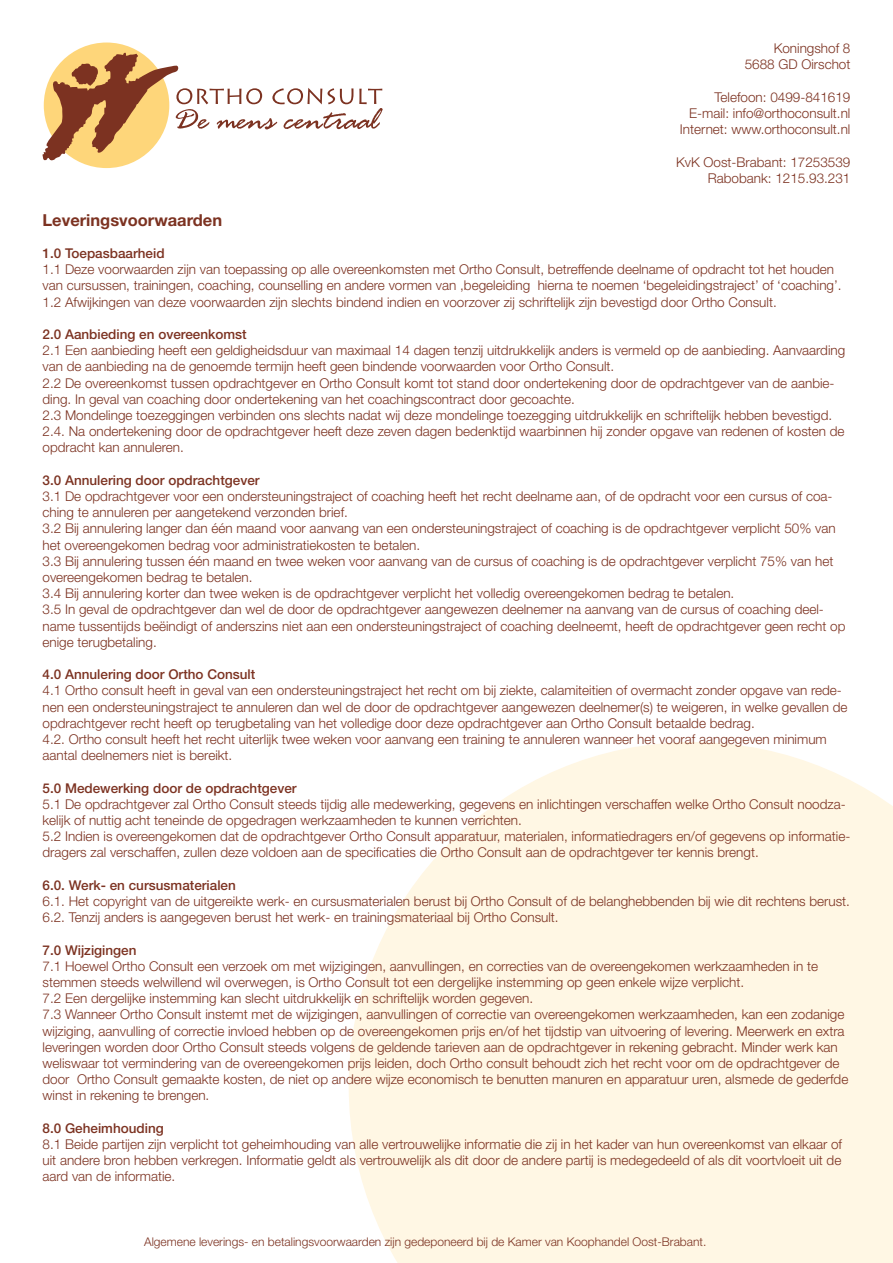
<style>
.page{position:relative;width:893px;height:1263px;background:#fff}
.page>*{position:absolute;margin:0;border:0;box-sizing:border-box;transform-origin:0 0}
.t1{font:700 16.5px "Helvetica Neue";color:#7c3221}
.t2{font:300 13.5px/16.2px "Helvetica Neue";color:#7c3221}
.t3{font:500 13.5px "Helvetica Neue";color:#7c3221}
.t4{font:300 12px "Helvetica Neue";color:#7c3221}
</style>
<div class="page">
<svg style="left:349px;top:742px;width:544px;height:521px;background:#fff7e7"></svg>
<div style="left:44px;top:43px;width:125px;height:125px;background:#fed67a;border-radius:50%"></div>
<svg style="left:42px;top:53px;width:341px;height:108px"></svg>
<p class="t2" style="left:745px;top:40px;width:107px;text-align:right">Koningshof 8<br>5688 GD Oirschot</p>
<p class="t2" style="left:680px;top:89px;width:172px;text-align:right">Telefoon: 0499-841619<br>E-mail: info@orthoconsult.nl<br>Internet: www.orthoconsult.nl</p>
<p class="t2" style="left:676px;top:153px;width:176px;text-align:right">KvK Oost-Brabant: 17253539<br>Rabobank: 1215.93.231</p>
<p class="t1" style="left:43px;top:209px;width:181px">Leveringsvoorwaarden</p>
<p class="t3" style="left:43px;top:245px;width:124px">1.0 Toepasbaarheid</p>
<p class="t2" style="left:43px;top:261px;width:801px">1.1 Deze voorwaarden zijn van toepassing op alle overeenkomsten met Ortho Consult, betreffende deelname of opdracht tot het houden van cursussen, trainingen, coaching, counselling en andere vormen van ,begeleiding hierna te noemen ‘begeleidingstraject’ of ‘coaching’.<br>1.2 Afwijkingen van deze voorwaarden zijn slechts bindend indien en voorzover zij schriftelijk zijn bevestigd door Ortho Consult.</p>
<p class="t3" style="left:43px;top:326px;width:206px">2.0 Aanbieding en overeenkomst</p>
<p class="t2" style="left:43px;top:342px;width:804px">2.1 Een aanbieding heeft een geldigheidsduur van maximaal 14 dagen tenzij uitdrukkelijk anders is vermeld op de aanbieding. Aanvaarding van de aanbieding na de genoemde termijn heeft geen bindende voorwaarden voor Ortho Consult.<br>2.2 De overeenkomst tussen opdrachtgever en Ortho Consult komt tot stand door ondertekening door de opdrachtgever van de aanbie&shy;ding. In geval van coaching door ondertekening van het coachingscontract door gecoachte.<br>2.3 Mondelinge toezeggingen verbinden ons slechts nadat wij deze mondelinge toezegging uitdrukkelijk en schriftelijk hebben bevestigd.<br>2.4. Na ondertekening door de opdrachtgever heeft deze zeven dagen bedenktijd waarbinnen hij zonder opgave van redenen of kosten de opdracht kan annuleren.</p>
<p class="t3" style="left:43px;top:472px;width:219px">3.0 Annulering door opdrachtgever</p>
<p class="t2" style="left:43px;top:488px;width:804px">3.1 De opdrachtgever voor een ondersteuningstraject of coaching heeft het recht deelname aan, of de opdracht voor een cursus of coa&shy;ching te annuleren per aangetekend verzonden brief.<br>3.2 Bij annulering langer dan één maand voor aanvang van een ondersteuningstraject of coaching is de opdrachtgever verplicht 50% van het overeengekomen bedrag voor administratiekosten te betalen.<br>3.3 Bij annulering tussen één maand en twee weken voor aanvang van de cursus of coaching is de opdrachtgever verplicht 75% van het overeengekomen bedrag te betalen.<br>3.4 Bij annulering korter dan twee weken is de opdrachtgever verplicht het volledig overeengekomen bedrag te betalen.<br>3.5 In geval de opdrachtgever dan wel de door de opdrachtgever aangewezen deelnemer na aanvang van de cursus of coaching deel&shy;name tussentijds beëindigt of anderszins niet aan een ondersteuningstraject of coaching deelneemt, heeft de opdrachtgever geen recht op enige terugbetaling.</p>
<p class="t3" style="left:43px;top:666px;width:214px">4.0 Annulering door Ortho Consult</p>
<p class="t2" style="left:43px;top:682px;width:806px">4.1 Ortho consult heeft in geval van een ondersteuningstraject het recht om bij ziekte, calamiteitien of overmacht zonder opgave van rede&shy;nen een ondersteuningstraject te annuleren dan wel de door de opdrachtgever aangewezen deelnemer(s) te weigeren, in welke gevallen de opdrachtgever recht heeft op terugbetaling van het volledige door deze opdrachtgever aan Ortho Consult betaalde bedrag.<br>4.2. Ortho consult heeft het recht uiterlijk twee weken voor aanvang een training te annuleren wanneer het vooraf aangegeven minimum aantal deelnemers niet is bereikt.</p>
<p class="t3" style="left:43px;top:780px;width:256px">5.0 Medewerking door de opdrachtgever</p>
<p class="t2" style="left:43px;top:796px;width:809px">5.1 De opdrachtgever zal Ortho Consult steeds tijdig alle medewerking, gegevens en inlichtingen verschaffen welke Ortho Consult noodza&shy;kelijk of nuttig acht teneinde de opgedragen werkzaamheden te kunnen verrichten.<br>5.2 Indien is overeengekomen dat de opdrachtgever Ortho Consult apparatuur, materialen, informatiedragers en/of gegevens op informatie&shy;dragers zal verschaffen, zullen deze voldoen aan de specificaties die Ortho Consult aan de opdrachtgever ter kennis brengt.</p>
<p class="t3" style="left:43px;top:877px;width:195px">6.0. Werk- en cursusmaterialen</p>
<p class="t2" style="left:43px;top:893px;width:809px">6.1. Het copyright van de uitgereikte werk- en cursusmaterialen berust bij Ortho Consult of de belanghebbenden bij wie dit rechtens berust.<br>6.2. Tenzij anders is aangegeven berust het werk- en trainingsmateriaal bij Ortho Consult.</p>
<p class="t3" style="left:43px;top:942px;width:96px">7.0 Wijzigingen</p>
<p class="t2" style="left:43px;top:958px;width:807px">7.1 Hoewel Ortho Consult een verzoek om met wijzigingen, aanvullingen, en correcties van de overeengekomen werkzaamheden in te stemmen steeds welwillend wil overwegen, is Ortho Consult tot een dergelijke instemming op geen enkele wijze verplicht.<br>7.2 Een dergelijke instemming kan slecht uitdrukkelijk en schriftelijk worden gegeven.<br>7.3 Wanneer Ortho Consult instemt met de wijzigingen, aanvullingen of correctie van overeengekomen werkzaamheden, kan een zodanige wijziging, aanvulling of correctie invloed hebben op de overeengekomen prijs en/of het tijdstip van uitvoering of levering. Meerwerk en extra leveringen worden door Ortho Consult steeds volgens de geldende tarieven aan de opdrachtgever in rekening gebracht. Minder werk kan weliswaar tot vermindering van de overeengekomen prijs leiden, doch Ortho consult behoudt zich het recht voor om de opdrachtgever de door Ortho Consult gemaakte kosten, de niet op andere wijze economisch te benutten manuren en apparatuur uren, alsmede de gederfde winst in rekening te brengen.</p>
<p class="t3" style="left:43px;top:1120px;width:123px">8.0 Geheimhouding</p>
<p class="t2" style="left:43px;top:1136px;width:801px;text-align:justify">8.1 Beide partijen zijn verplicht tot geheimhouding van alle vertrouwelijke informatie die zij in het kader van hun overeenkomst van elkaar of uit andere bron hebben verkregen. Informatie geldt als vertrouwelijk als dit door de andere partij is medegedeeld of als dit voortvloeit uit de aard van de informatie.</p>
<p class="t4" style="left:144px;top:1235px;width:564px">Algemene leverings- en betalingsvoorwaarden zijn gedeponeerd bij de Kamer van Koophandel Oost-Brabant.</p>
</div>
